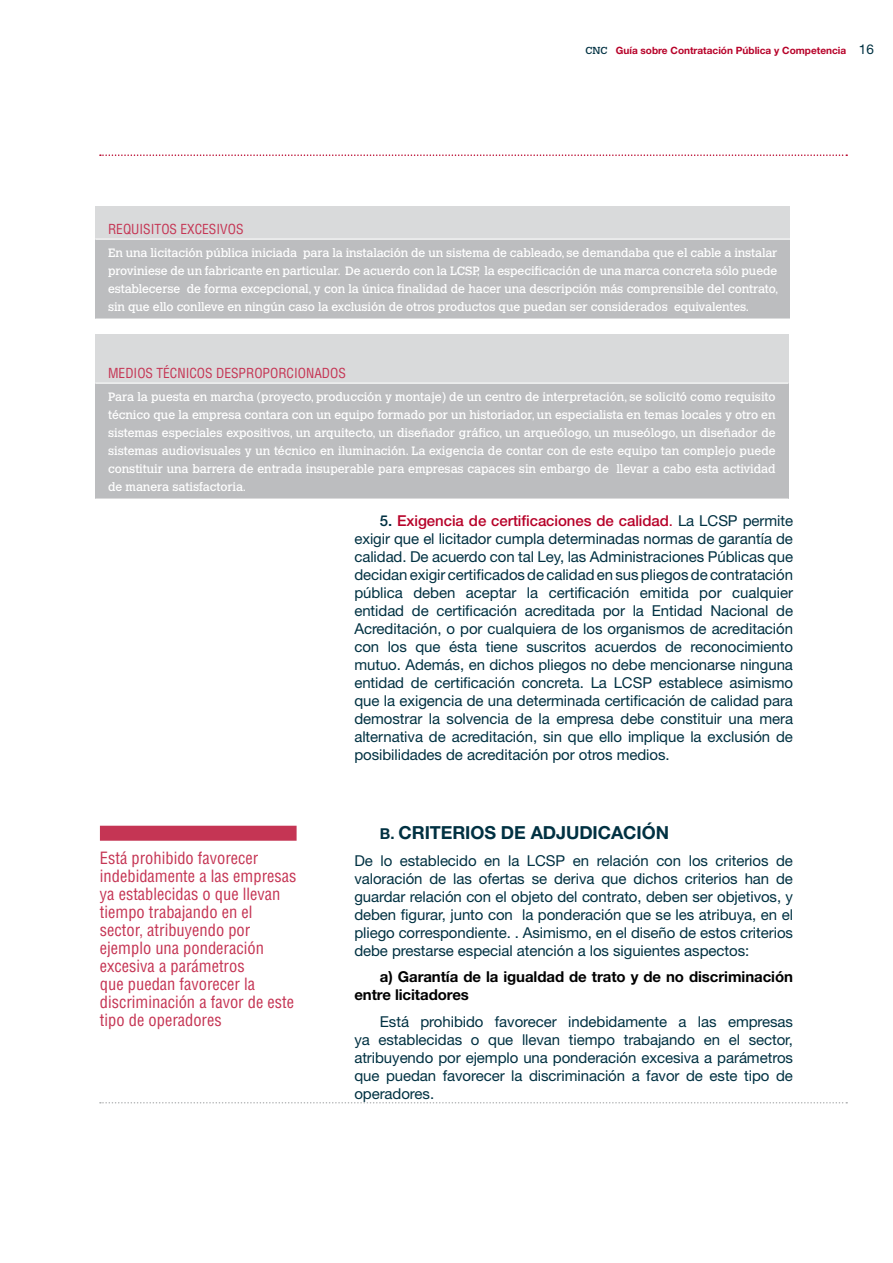
<style>
.page{position:relative;width:893px;height:1263px;background:#fff}
.page>*{position:absolute;margin:0;border:0;box-sizing:border-box;transform-origin:0 0}
.t1{font:700 18px "Helvetica Neue";letter-spacing:-.005em;color:#003142}
.t2{font:condensed 16.5px/18px "Helvetica";color:#c53554}
.t3{font:15px/18px "Helvetica Neue";letter-spacing:-.005em;color:#003142;text-align:justify}
.t4{font:700 15px/18px "Helvetica Neue";letter-spacing:-.005em;color:#000}
.t5{font:condensed 13.5px "Helvetica";color:#c53554}
.t6{font:12px/18px "Calvert MT Std";letter-spacing:-.01em;color:#fff;text-align:justify}
.t7{font:700 10.05px "Helvetica Neue";color:#b70229}
.s1{font-family:"Calvert MT Std";font-weight:400;color:#003142}
.s2{font-weight:400;font-size:13.5px;color:#003142}
.s3{font-weight:500}
.s4{font-weight:500;color:#b70229}
.s5{color:#b70229}
.s6{font-size:15px}
</style>
<div class="page">
<svg style="left:100px;top:1102px;width:747px;height:1px"></svg>
<svg style="left:100px;top:154px;width:747px;height:2px"></svg>
<div style="left:100px;top:826px;width:197px;height:15px;background:#c53554"></div>
<div style="left:95px;top:206px;width:695px;height:33px;background:#d9dadb"></div>
<div style="left:95px;top:239px;width:695px;height:80px;background:#bcbdbf"></div>
<hr style="left:95px;top:239px;width:695px;height:1px;background:#fff">
<hr style="left:95px;top:318px;width:695px;height:2px;background:#fff">
<div style="left:95px;top:334px;width:693px;height:49px;background:#d9dadb"></div>
<div style="left:95px;top:383px;width:693px;height:116px;background:#bcbdbf"></div>
<hr style="left:95px;top:383px;width:693px;height:1px;background:#fff">
<hr style="left:95px;top:498px;width:693px;height:2px;background:#fff">
<p class="t7" style="left:585px;top:44px;width:290px"><span class="s1">CNC</span> Guía sobre Contratación Pública y Competencia <span class="s2">16</span></p>
<p class="t5" style="left:108px;top:221px;width:16px">Requisitos</p>
<p class="t5" style="left:180px;top:221px;width:8px">excesivos</p>
<p class="t6" style="left:108px;top:243px;width:672px">En una licitación pública iniciada para la instalación de un sistema de cableado, se demandaba que el cable a instalar proviniese de un fabricante en particular. De acuerdo con la LCSP, la especificación de una marca concreta sólo puede establecerse de forma excepcional, y con la única finalidad de hacer una descripción más comprensible del contrato, sin que ello conlleve en ningún caso la exclusión de otros productos que puedan ser considerados equivalentes.</p>
<p class="t5" style="left:108px;top:365px;width:19px">Medios</p>
<p class="t5" style="left:156px;top:365px;width:22px">técnicos</p>
<p class="t5" style="left:216px;top:365px;width:9px">desproporcionados</p>
<p class="t6" style="left:108px;top:387px;width:669px">Para la puesta en marcha (proyecto, producción y montaje) de un centro de interpretación, se solicitó como requisito técnico que la empresa contara con un equipo formado por un historiador, un especialista en temas locales y otro en sistemas especiales expositivos, un arquitecto, un diseñador gráfico, un arqueólogo, un museólogo, un diseñador de sistemas audiovisuales y un técnico en iluminación. La exigencia de contar con de este equipo tan complejo puede constituir una barrera de entrada insuperable para empresas capaces sin embargo de llevar a cabo esta actividad de manera satisfactoria.</p>
<p class="t2" style="left:100px;top:849px;width:198px">Está prohibido favorecer indebidamente a las empresas ya establecidas o que llevan tiempo trabajando en el sector, atribuyendo por ejemplo una ponderación excesiva a parámetros<br>que puedan favorecer la discriminación a favor de este tipo de operadores</p>
<p class="t3" style="left:354px;top:511px;width:440px;text-indent:26px"><span class="s3">5.</span> <span class="s4">Exigencia de certificaciones de calidad</span><span class="s5">.</span> La LCSP permite exigir que el licitador cumpla determinadas normas de garantía de calidad. De acuerdo con tal Ley, las Administraciones Públicas que decidan exigir certificados de calidad en sus pliegos de contratación pública deben aceptar la certificación emitida por cualquier entidad de certificación acreditada por la Entidad Nacional de Acreditación, o por cualquiera de los organismos de acreditación con los que ésta tiene suscritos acuerdos de reconocimiento mutuo. Además, en dichos pliegos no debe mencionarse ninguna entidad de certificación concreta. La LCSP establece asimismo que la exigencia de una determinada certificación de calidad para demostrar la solvencia de la empresa debe constituir una mera alternativa de acreditación, sin que ello implique la exclusión de posibilidades de acreditación por otros medios.</p>
<p class="t1" style="left:380px;top:822px;width:291px"><span class="s6">B.</span> Criterios de adjudicación</p>
<p class="t3" style="left:354px;top:851px;width:440px">De lo establecido en la LCSP en relación con los criterios de valoración de las ofertas se deriva que dichos criterios han de guardar relación con el objeto del contrato, deben ser objetivos, y deben figurar, junto con la ponderación que se les atribuya, en el pliego correspondiente. . Asimismo, en el diseño de estos criterios debe prestarse especial atención a los siguientes aspectos:</p>
<p class="t4" style="left:354px;top:967px;width:440px;text-indent:26px">a) Garantía de la igualdad de trato y de no discriminación entre licitadores</p>
<p class="t3" style="left:354px;top:1012px;width:440px;text-indent:26px">Está prohibido favorecer indebidamente a las empresas ya establecidas o que llevan tiempo trabajando en el sector, atribuyendo por ejemplo una ponderación excesiva a parámetros que puedan favorecer la discriminación a favor de este tipo de operadores.</p>
</div>
